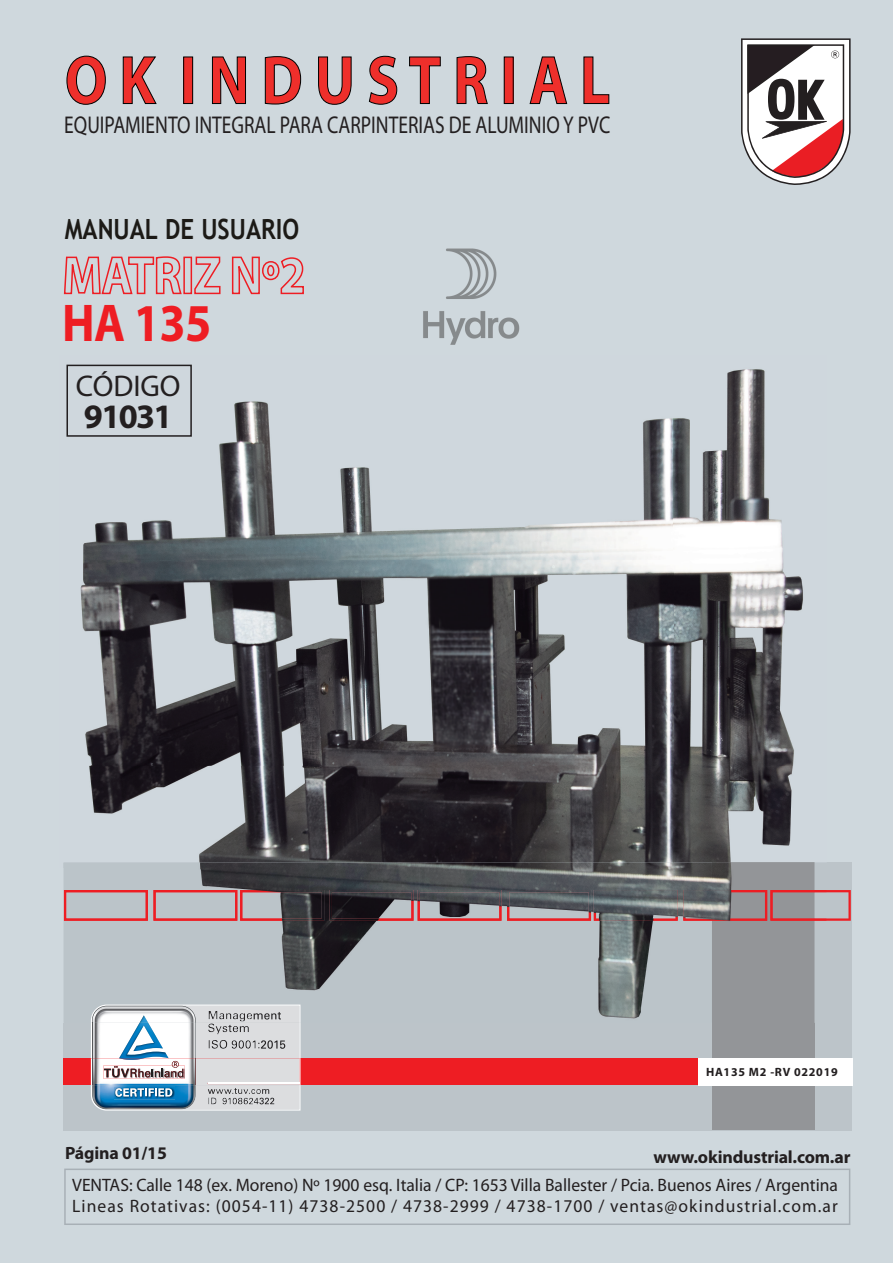
<style>
.page{position:relative;width:893px;height:1263px;background:#cfd8dd}
.page>*{position:absolute;margin:0;border:0;box-sizing:border-box;transform-origin:0 0}
.t1{font:700 69.15px "Myriad Pro";color:#ee2f2b;scale:.86 1}
.t2{font:700 53.55px "Myriad Pro";color:#ee1d23;scale:.89 1}
.t3{font:700 34.35px "Myriad Pro";letter-spacing:-.05em;color:#231f20}
.t4{font:30px "Myriad Pro";color:#231f20}
.t5{font:700 27.9px "Trebuchet MS";color:#1c1a16;scale:.86 1}
.t6{font:24.3px "Myriad Pro";color:#231f20;scale:.8 1}
.t7{font:18px/21.6px "Myriad Pro";color:#231f20}
.t8{font:700 17.85px "Myriad Pro";letter-spacing:-.01em;color:#231f20}
.t9{font:700 12px "Myriad Pro";letter-spacing:.06em;color:#231f20}
</style>
<div class="page">
<div style="left:64px;top:863px;width:787px;height:268px;background:#bcc4c9"></div>
<svg style="left:66px;top:55px;width:40px;height:50px"></svg>
<svg style="left:122px;top:56px;width:35px;height:48px"></svg>
<div style="left:183px;top:57px;width:10px;height:47px;border:1px solid #000"></div>
<svg style="left:212px;top:56px;width:34px;height:48px"></svg>
<svg style="left:264px;top:56px;width:37px;height:49px"></svg>
<svg style="left:318px;top:56px;width:34px;height:49px"></svg>
<svg style="left:368px;top:56px;width:29px;height:49px"></svg>
<svg style="left:409px;top:56px;width:32px;height:48px"></svg>
<svg style="left:456px;top:56px;width:32px;height:48px"></svg>
<div style="left:504px;top:57px;width:10px;height:47px;border:1px solid #000"></div>
<svg style="left:529px;top:56px;width:39px;height:48px"></svg>
<svg style="left:583px;top:56px;width:26px;height:48px"></svg>
<svg style="left:64px;top:1169px;width:786px;height:56px"></svg>
<div style="left:712px;top:862px;width:102px;height:268px;background:#939598"></div>
<svg style="left:826px;top:890px;width:25px;height:31px"></svg>
<div style="left:64px;top:1059px;width:788px;height:26px;background:#ee1d23"></div>
<svg style="left:741px;top:38px;width:109px;height:147px;background:#b8a2a4"></svg>
<div style="left:698px;top:1058px;width:154px;height:27px;background:#fff"></div>
<svg style="left:63px;top:256px;width:119px;height:39px"></svg>
<div style="left:183px;top:257px;width:9px;height:37px;border:2px solid #ee1d23"></div>
<svg style="left:194px;top:256px;width:27px;height:39px"></svg>
<svg style="left:231px;top:256px;width:73px;height:39px"></svg>
<img style="left:63px;top:364px;width:610px;height:504px">
<img style="left:673px;top:369px;width:130px;height:493px">
<img style="left:63px;top:890px;width:1px;height:31px">
<img style="left:64px;top:862px;width:762px;height:161px">
<img style="left:64px;top:890px;width:84px;height:31px">
<img style="left:153px;top:890px;width:84px;height:31px">
<img style="left:770px;top:890px;width:56px;height:31px">
<img style="left:240px;top:890px;width:84px;height:31px">
<img style="left:330px;top:890px;width:84px;height:31px">
<img style="left:417px;top:890px;width:84px;height:31px">
<img style="left:507px;top:890px;width:84px;height:31px">
<img style="left:594px;top:890px;width:84px;height:31px">
<img style="left:683px;top:890px;width:84px;height:31px">
<img style="left:91px;top:1005px;width:209px;height:7px">
<img style="left:195px;top:1006px;width:104px;height:6px">
<img style="left:107px;top:1006px;width:88px;height:6px">
<img style="left:92px;top:1006px;width:15px;height:6px">
<svg style="left:91px;top:1012px;width:209px;height:99px;background:#bfc9d2"></svg>
<img style="left:423px;top:248px;width:97px;height:97px">
<img style="left:209px;top:1011px;width:29px;height:9px">
<div style="left:66px;top:365px;width:126px;height:72px;border:2px solid #231f20"></div>
<h1 class="t1" style="left:65px;top:35px;width:636px">O K I N D U S T R I A L</h1>
<h3 class="t6" style="left:64px;top:110px;width:684px">EQUIPAMIENTO INTEGRAL PARA CARPINTERIAS DE ALUMINIO Y PVC</h3>
<h3 class="t5" style="left:65px;top:211px;width:274px">MANUAL DE USUARIO</h3>
<h2 class="t2" style="left:62px;top:288px;width:169px">HA 135</h2>
<h3 class="t4" style="left:76px;top:368px;width:106px">CÓDIGO</h3>
<h3 class="t3" style="left:84px;top:394px;width:90px">91031</h3>
<p class="t9" style="left:706px;top:1064px;width:133px">HA135 M2 -RV 022019</p>
<p class="t8" style="left:65px;top:1142px;width:103px">Página 01/15</p>
<p class="t8" style="left:653px;top:1145px;width:198px">www.okindustrial.com.ar</p>
<p class="t7" style="left:72px;top:1174px;width:767px">VENTAS: Calle 148 (ex. Moreno) Nº 1900 esq. Italia / CP: 1653 Villa Ballester / Pcia. Buenos Aires / Argentina<br>Lineas Rotativas: (0054-11) 4738-2500 / 4738-2999 / 4738-1700 / ventas@okindustrial.com.ar</p>
</div>
